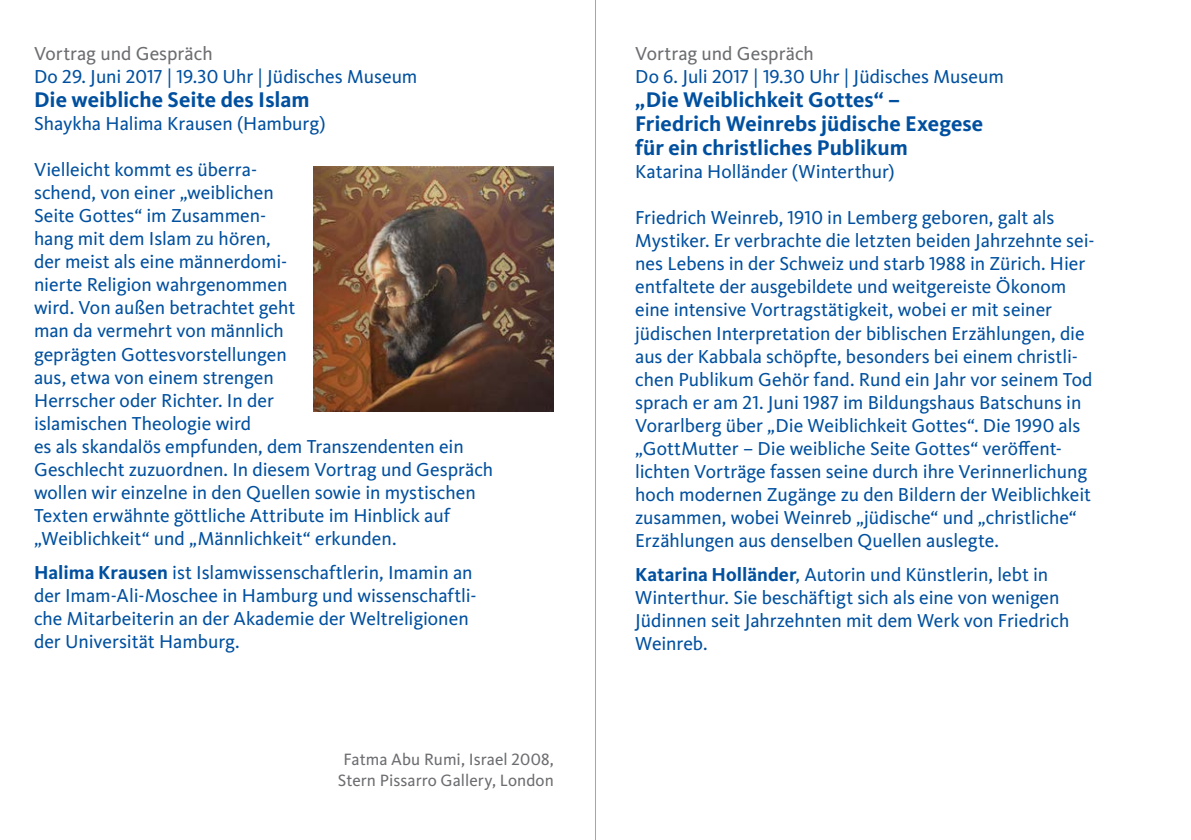
<style>
.page{position:relative;width:1191px;height:840px;background:#fff}
.page>*{position:absolute;margin:0;border:0;box-sizing:border-box;transform-origin:0 0}
.t1{font:700 22px/24px "Kievit OT";color:#01509f}
.t2{font:19.4px/23px "Kievit OT";letter-spacing:-.005em;color:#01509f}
.t3{font:19.4px "Kievit OT";color:#6c6d70}
.t4{font:17px/21px "Kievit OT";letter-spacing:.005em;color:#6c6d70;text-align:center}
.s1{font-weight:700}
</style>
<div class="page">
<hr style="left:595px;top:0;width:1px;height:839px;background:#a5a6a5">
<img style="left:313px;top:166px;width:241px;height:245px">
<p class="t3" style="left:34px;top:43px;width:180px">Vortrag und Gespräch</p>
<p class="t2" style="left:34px;top:65px;width:385px">Do 29. Juni 2017 | 19.30 Uhr | Jüdisches Museum</p>
<p class="t1" style="left:34px;top:88px;width:277px">Die weibliche Seite des Islam</p>
<p class="t2" style="left:34px;top:112px;width:293px">Shaykha Halima Krausen (Hamburg)</p>
<p class="t2" style="left:34px;top:158px;width:461px">Vielleicht kommt es überra-<br>schend, von einer „weiblichen<br>Seite Gottes“ im Zusammen-<br>hang mit dem Islam zu hören,<br>der meist als eine männerdomi-<br>nierte Religion wahrgenommen<br>wird. Von außen betrachtet geht<br>man da vermehrt von männlich<br>geprägten Gottesvorstellungen<br>aus, etwa von einem strengen<br>Herrscher oder Richter. In der<br>islamischen Theologie wird<br>es als skandalös empfunden, dem Transzendenten ein Geschlecht zuzuordnen. In diesem Vortrag und Gespräch wollen wir einzelne in den Quellen sowie in mystischen Texten erwähnte göttliche Attribute im Hinblick auf „Weiblichkeit“ und „Männlichkeit“ erkunden.</p>
<p class="t2" style="left:34px;top:560px;width:444px"><span class="s1">Halima Krausen</span> ist Islamwissenschaftlerin, Imamin an der Imam-Ali-Moschee in Hamburg und wissenschaftli&shy;che Mitarbeiterin an der Akademie der Weltreligionen der Universität Hamburg.</p>
<p class="t4" style="left:338px;top:748px;width:217px">Fatma Abu Rumi, Israel 2008,<br>Stern Pissarro Gallery, London</p>
<p class="t3" style="left:635px;top:43px;width:180px">Vortrag und Gespräch</p>
<p class="t2" style="left:635px;top:65px;width:370px">Do 6. Juli 2017 | 19.30 Uhr | Jüdisches Museum</p>
<p class="t1" style="left:635px;top:88px;width:350px">„Die Weiblichkeit Gottes“ –<br>Friedrich Weinrebs jüdische Exegese für ein christliches Publikum</p>
<p class="t2" style="left:635px;top:160px;width:261px">Katarina Holländer (Winterthur)</p>
<p class="t2" style="left:635px;top:206px;width:461px">Friedrich Weinreb, 1910 in Lemberg geboren, galt als Mystiker. Er verbrachte die letzten beiden Jahrzehnte sei&shy;nes Lebens in der Schweiz und starb 1988 in Zürich. Hier entfaltete der ausgebildete und weitgereiste Ökonom eine intensive Vortragstätigkeit, wobei er mit seiner jüdischen Interpretation der biblischen Erzählungen, die aus der Kabbala schöpfte, besonders bei einem christli&shy;chen Publikum Gehör fand. Rund ein Jahr vor seinem Tod sprach er am 21. Juni 1987 im Bildungshaus Batschuns in Vorarlberg über „Die Weiblichkeit Gottes“. Die 1990 als „GottMutter – Die weibliche Seite Gottes“ veröffent&shy;lichten Vorträge fassen seine durch ihre Verinnerlichung hoch modernen Zugänge zu den Bildern der Weiblichkeit zusammen, wobei Weinreb „jüdische“ und „christliche“ Erzählungen aus denselben Quellen auslegte.</p>
<p class="t2" style="left:635px;top:562px;width:435px"><span class="s1">Katarina Holländer</span>, Autorin und Künstlerin, lebt in Winterthur. Sie beschäftigt sich als eine von wenigen Jüdinnen seit Jahrzehnten mit dem Werk von Friedrich Weinreb.</p>
</div>
